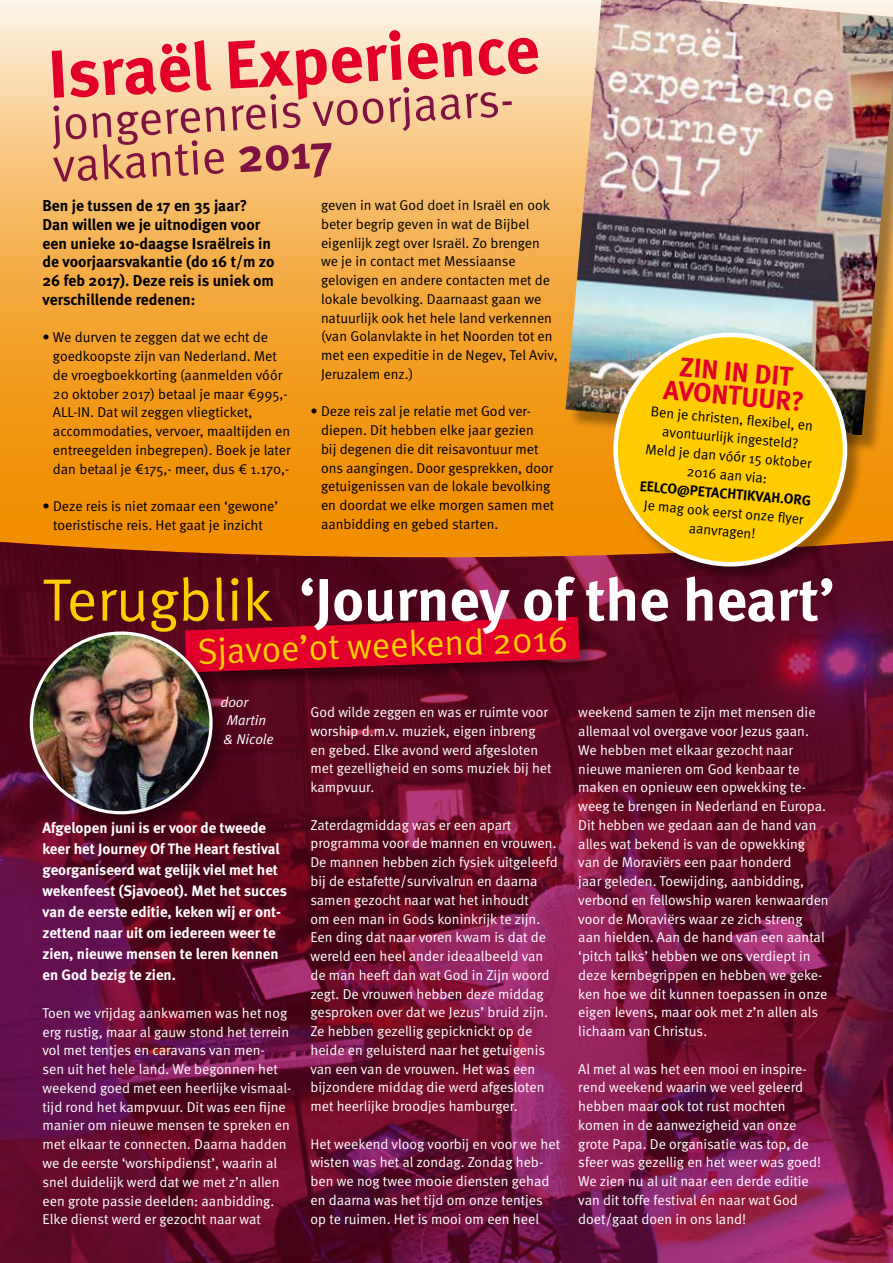
<style>
.page{position:relative;width:893px;height:1263px;background:#fff}
.page>*{position:absolute;margin:0;border:0;box-sizing:border-box;transform-origin:0 0}
.t1{font:700 67.5px "Meta";color:#e2002b}
.t2{font:700 59.7px "Meta";color:#fff}
.t3{font:48px/42px "Meta Normal";color:#801242}
.t4{font:36px "Meta Normal";color:#fecc00}
.t5{font:700 27px/24px "Meta";color:#e2002b;text-align:center}
.t6{font:700 15.75px/18.8px "Meta";color:#000}
.t7{font:700 15px/21px "Meta";color:#fff}
.t8{font:14.25px/18.8px "Meta Normal";color:#fff}
.t9{font:14.25px/18.8px "Meta Normal";color:#000}
.t10{font:700 14.25px "Meta";color:#000}
.t11{font:italic 14.25px/18.8px "Meta Normal";color:#fff}
.s1{font-family:"Meta";font-weight:700}
.s2{font-family:"Meta Normal";font-weight:400;color:#fecc00}
</style>
<div class="page">
<svg style="left:0;top:0;width:893px;height:540px;background:#f5b354"></svg>
<img style="left:0;top:541px;width:893px;height:722px">
<img style="left:566px;top:0;width:327px;height:435px">
<div style="left:614px;top:333px;width:250px;height:250px;background:#000;opacity:.35"></div>
<div style="left:616px;top:335px;width:229px;height:229px;background:#fecc00;border-radius:50%"></div>
<div style="left:186px;top:617px;width:410px;height:72px;background:#000;opacity:.35"></div>
<svg style="left:185px;top:617px;width:394px;height:55px;background:#ba0126"></svg>
<div style="left:30px;top:632px;width:199px;height:199px;background:#000;opacity:.35"></div>
<img style="left:31px;top:633px;width:180px;height:180px;border-radius:90px">
<h1 class="t1" style="left:46px;top:35px;width:493px;rotate:-3deg">Israël Experience</h1>
<h3 class="t3" style="left:50px;top:102px;width:475px;rotate:-3deg">jongerenreis voorjaars&shy;vakantie <span class="s1">2017</span></h3>
<p class="t9" style="left:321px;top:196px;width:238px">geven in wat God doet in Israël en ook beter begrip geven in wat de Bijbel eigenlijk zegt over Israël. Zo brengen we je in contact met Messiaanse gelovigen en andere contacten met de lokale bevolking. Daarnaast gaan we natuurlijk ook het hele land verkennen (van Golanvlakte in het Noorden tot en met een expeditie in de Negev, Tel Aviv, Jeruzalem enz.)</p>
<p class="t9" style="left:321px;top:402px;width:235px;text-indent:-11px">• Deze reis zal je relatie met God ver&shy;diepen. Dit hebben elke jaar gezien<br>bij degenen die dit reisavontuur met ons aangingen. Door gesprekken, door getuigenissen van de lokale bevolking en doordat we elke morgen samen met aanbidding en gebed starten.</p>
<p class="t6" style="left:43px;top:196px;width:234px">Ben je tussen de 17 en 35 jaar?<br>Dan willen we je uitnodigen voor een unieke 10-daagse Israëlreis in de voorjaarsvakantie (do 16 t/m zo<br>26 feb 2017). Deze reis is uniek om verschillende redenen:</p>
<p class="t9" style="left:53px;top:328px;width:239px;text-indent:-10px">• We durven te zeggen dat we echt de goedkoopste zijn van Nederland. Met de vroegboekkorting (aanmelden vóór 20 oktober 2017) betaal je maar €995,- ALL-IN. Dat wil zeggen vliegticket, accommodaties, vervoer, maaltijden en entreegelden inbegrepen). Boek je later dan betaal je €175,- meer, dus € 1.170,-</p>
<p class="t9" style="left:43px;top:497px;width:237px;text-align:center">• Deze reis is niet zomaar een ‘gewone’ toeristische reis. Het gaat je inzicht</p>
<h3 class="t5" style="left:667px;top:353px;width:142px;rotate:5deg">ZIN IN DIT<br>AVONTUUR?</h3>
<p class="t9" style="left:650px;top:402px;width:168px;text-align:center;rotate:5deg">Ben je christen, fl exibel, en avontuurlijk ingesteld?<br>Meld je dan vóór 15 oktober<br>2016 aan via:</p>
<p class="t10" style="left:641px;top:477px;width:173px;rotate:5deg">EELCO@PETACHTIKVAH.ORG</p>
<p class="t9" style="left:645px;top:496px;width:162px;text-align:center;rotate:5deg">Je mag ook eerst onze fl yer aanvragen!</p>
<h2 class="t2" style="left:43px;top:564px;width:793px"><span class="s2">Terugblik</span> ‘Journey of the heart’</h2>
<h3 class="t4" style="left:197px;top:630px;width:372px;rotate:-2deg">Sjavoe’ot weekend 2016</h3>
<p class="t11" style="left:220px;top:692px;width:55px">door<br>Martin<br>&amp; Nicole</p>
<p class="t7" style="left:43px;top:817px;width:246px">Afgelopen juni is er voor de tweede keer het Journey Of The Heart festival georganiseerd wat gelijk viel met het wekenfeest (Sjavoeot). Met het succes van de eerste editie, keken wij er ont&shy;zettend naar uit om iedereen weer te zien, nieuwe mensen te leren kennen en God bezig te zien.</p>
<p class="t8" style="left:43px;top:1003px;width:250px">Toen we vrijdag aankwamen was het nog erg rustig, maar al gauw stond het terrein vol met tentjes en caravans van men-<br>sen uit het hele land. We begonnen het weekend goed met een heerlijke vismaal&shy;tijd rond het kampvuur. Dit was een fijne manier om nieuwe mensen te spreken en met elkaar te connecten. Daarna hadden we de eerste ‘worshipdienst’, waarin al snel duidelijk werd dat we met z’n allen een grote passie deelden: aanbidding.<br>Elke dienst werd er gezocht naar wat</p>
<p class="t8" style="left:310px;top:703px;width:243px">God wilde zeggen en was er ruimte voor worship d.m.v. muziek, eigen inbreng en gebed. Elke avond werd afgesloten met gezelligheid en soms muziek bij het kampvuur.</p>
<p class="t8" style="left:310px;top:815px;width:249px">Zaterdagmiddag was er een apart programma voor de mannen en vrouwen.<br>De mannen hebben zich fysiek uitgeleefd bij de estafette/survivalrun en daarna samen gezocht naar wat het inhoudt<br>om een man in Gods koninkrijk te zijn.<br>Een ding dat naar voren kwam is dat de wereld een heel ander ideaalbeeld van de man heeft dan wat God in Zijn woord zegt. De vrouwen hebben deze middag gesproken over dat we Jezus’ bruid zijn.<br>Ze hebben gezellig gepicknickt op de heide en geluisterd naar het getuigenis van een van de vrouwen. Het was een bijzondere middag die werd afgesloten met heerlijke broodjes hamburger.</p>
<p class="t8" style="left:310px;top:1134px;width:251px">Het weekend vloog voorbij en voor we het wisten was het al zondag. Zondag heb&shy;ben we nog twee mooie diensten gehad en daarna was het tijd om onze tentjes op te ruimen. Het is mooi om een heel</p>
<p class="t8" style="left:578px;top:703px;width:252px">weekend samen te zijn met mensen die allemaal vol overgave voor Jezus gaan.<br>We hebben met elkaar gezocht naar nieuwe manieren om God kenbaar te maken en opnieuw een opwekking te&shy;weeg te brengen in Nederland en Europa.<br>Dit hebben we gedaan aan de hand van alles wat bekend is van de opwekking van de Moraviërs een paar honderd<br>jaar geleden. Toewijding, aanbidding, verbond en fellowship waren kenwaarden voor de Moraviërs waar ze zich streng<br>aan hielden. Aan de hand van een aantal ‘pitch talks’ hebben we ons verdiept in deze kernbegrippen en hebben we geke&shy;ken hoe we dit kunnen toepassen in onze eigen levens, maar ook met z’n allen als lichaam van Christus.</p>
<p class="t8" style="left:578px;top:1059px;width:244px">Al met al was het een mooi en inspire&shy;rend weekend waarin we veel geleerd hebben maar ook tot rust mochten komen in de aanwezigheid van onze grote Papa. De organisatie was top, de sfeer was gezellig en het weer was goed!<br>We zien nu al uit naar een derde editie van dit toffe festival én naar wat God doet/gaat doen in ons land!</p>
</div>
